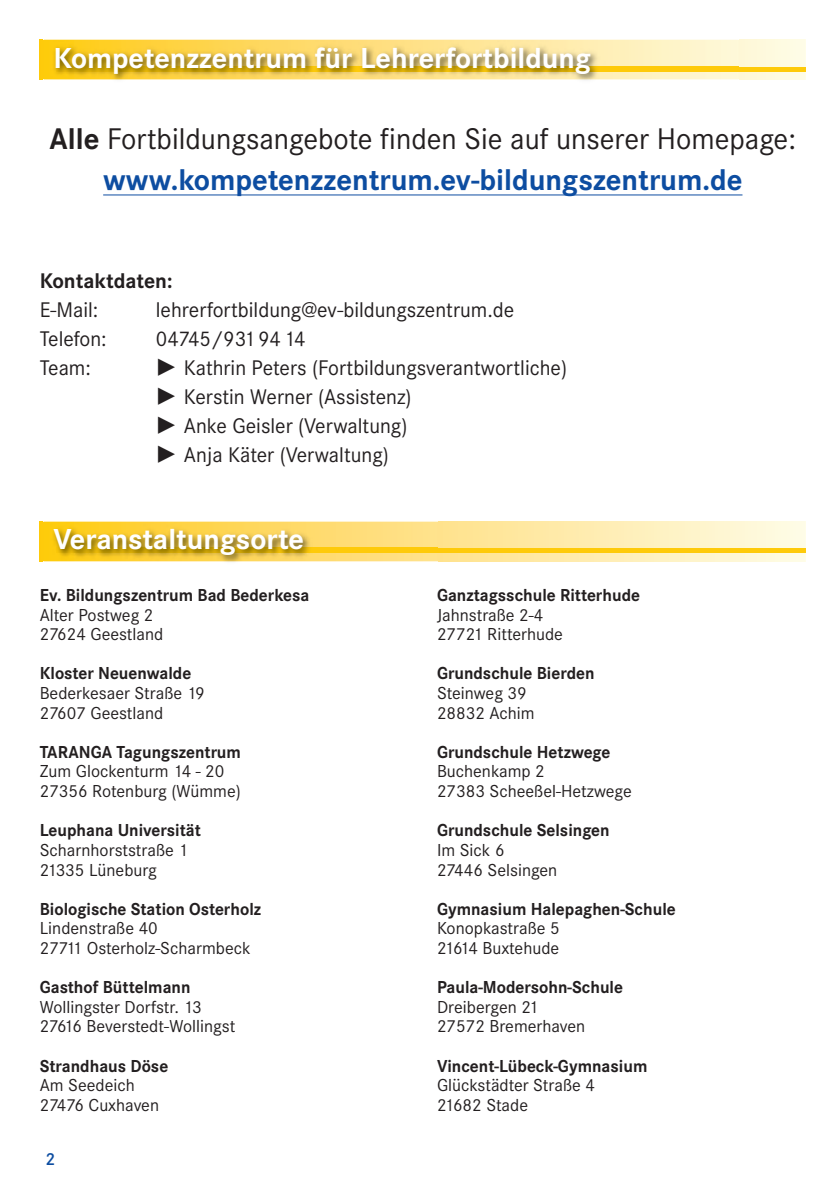
<style>
.page{position:relative;width:840px;height:1191px;background:#fff}
.page>*{position:absolute;margin:0;border:0;box-sizing:border-box;transform-origin:0 0}
.t1{font:31px/41px "Corporate S";color:#231f20;text-align:center}
.t2{font:700 30px "Corporate S";color:#fff}
.t3{font:22px/29px "Corporate S";color:#231f20}
.t4{font:700 22px "Corporate S";color:#231f20}
.t5{font:18px/19.6px "Corporate S";color:#231f20}
.t6{font:700 18px "Corporate S";color:#231f20;scale:.96 1}
.t7{font:600 18px "Corporate S";color:#0d4da1}
.s1{font-weight:700}
.s2{font-weight:700;color:#0d4da1}
</style>
<div class="page">
<hr style="left:103px;top:195px;width:639px;height:1px;background:#0d4da1">
<svg style="left:40px;top:40px;width:765px;height:39px;background:#fef5cb"></svg>
<hr style="left:57px;top:67px;width:748px;height:4px;background:#feca0a">
<img style="left:44px;top:39px;width:694px;height:41px">
<img style="left:57px;top:67px;width:681px;height:4px">
<svg style="left:40px;top:521px;width:765px;height:40px;background:#feedb2"></svg>
<hr style="left:57px;top:548px;width:748px;height:4px;background:#feca0a">
<img style="left:43px;top:521px;width:394px;height:41px">
<img style="left:57px;top:548px;width:380px;height:4px">
<h2 class="t2" style="left:53px;top:40px;width:538px">Kompetenzzentrum für Lehrerfortbildung</h2>
<h1 class="t1" style="left:50px;top:117px;width:747px"><span class="s1">Alle</span> Fortbildungsangebote finden Sie auf unserer Homepage: <span class="s2">www.kompetenzzentrum.ev-bildungszentrum.de</span></h1>
<p class="t4" style="left:40px;top:267px;width:134px">Kontaktdaten:</p>
<p class="t3" style="left:40px;top:294px;width:60px">E-Mail:</p>
<p class="t3" style="left:156px;top:294px;width:360px">lehrerfortbildung@ev-bildungszentrum.de</p>
<p class="t3" style="left:40px;top:323px;width:69px">Telefon:</p>
<p class="t3" style="left:156px;top:323px;width:151px">04745/9319414</p>
<p class="t3" style="left:40px;top:352px;width:53px">Team:</p>
<p class="t3" style="left:184px;top:352px;width:384px">Kathrin Peters (Fortbildungsverantwortliche)<br>Kerstin Werner (Assistenz)<br>Anke Geisler (Verwaltung)<br>Anja Käter (Verwaltung)</p>
<h2 class="t2" style="left:53px;top:521px;width:252px">Veranstaltungsorte</h2>
<p class="t6" style="left:40px;top:584px;width:282px">Ev. Bildungszentrum Bad Bederkesa</p>
<p class="t5" style="left:40px;top:604px;width:125px">Alter Postweg 2<br>27624 Geestland</p>
<p class="t6" style="left:40px;top:662px;width:159px">Kloster Neuenwalde</p>
<p class="t5" style="left:40px;top:683px;width:166px">Bederkesaer Straße 19<br>27607 Geestland</p>
<p class="t6" style="left:40px;top:741px;width:211px">TARANGA Tagungszentrum</p>
<p class="t5" style="left:40px;top:761px;width:202px">Zum Glockenturm 14 - 20<br>27356 Rotenburg (Wümme)</p>
<p class="t6" style="left:40px;top:819px;width:169px">Leuphana Universität</p>
<p class="t5" style="left:40px;top:840px;width:150px">Scharnhorststraße 1<br>21335 Lüneburg</p>
<p class="t6" style="left:40px;top:898px;width:232px">Biologische Station Osterholz</p>
<p class="t5" style="left:40px;top:918px;width:212px">Lindenstraße 40<br>27711 Osterholz-Scharmbeck</p>
<p class="t6" style="left:40px;top:976px;width:158px">Gasthof Büttelmann</p>
<p class="t5" style="left:40px;top:996px;width:197px">Wollingster Dorfstr. 13<br>27616 Beverstedt-Wollingst</p>
<p class="t6" style="left:40px;top:1054px;width:135px">Strandhaus Döse</p>
<p class="t5" style="left:40px;top:1075px;width:121px">Am Seedeich<br>27476 Cuxhaven</p>
<p class="t7" style="left:45px;top:1148px;width:11px">2</p>
<p class="t6" style="left:437px;top:584px;width:213px">Ganztagsschule Ritterhude</p>
<p class="t5" style="left:437px;top:604px;width:127px">Jahnstraße 2-4<br>27721 Ritterhude</p>
<p class="t6" style="left:437px;top:662px;width:166px">Grundschule Bierden</p>
<p class="t5" style="left:437px;top:683px;width:99px">Steinweg 39<br>28832 Achim</p>
<p class="t6" style="left:437px;top:741px;width:182px">Grundschule Hetzwege</p>
<p class="t5" style="left:437px;top:761px;width:196px">Buchenkamp 2<br>27383 Scheeßel-Hetzwege</p>
<p class="t6" style="left:437px;top:819px;width:181px">Grundschule Selsingen</p>
<p class="t5" style="left:437px;top:840px;width:122px">Im Sick 6<br>27446 Selsingen</p>
<p class="t6" style="left:437px;top:898px;width:250px">Gymnasium Halepaghen-Schule</p>
<p class="t5" style="left:437px;top:918px;width:124px">Konopkastraße 5<br>21614 Buxtehude</p>
<p class="t6" style="left:437px;top:976px;width:195px">Paula-Modersohn-Schule</p>
<p class="t5" style="left:437px;top:996px;width:150px">Dreibergen 21<br>27572 Bremerhaven</p>
<p class="t6" style="left:437px;top:1054px;width:220px">Vincent-Lübeck-Gymnasium</p>
<p class="t5" style="left:437px;top:1075px;width:159px">Glückstädter Straße 4<br>21682 Stade</p>
</div>
